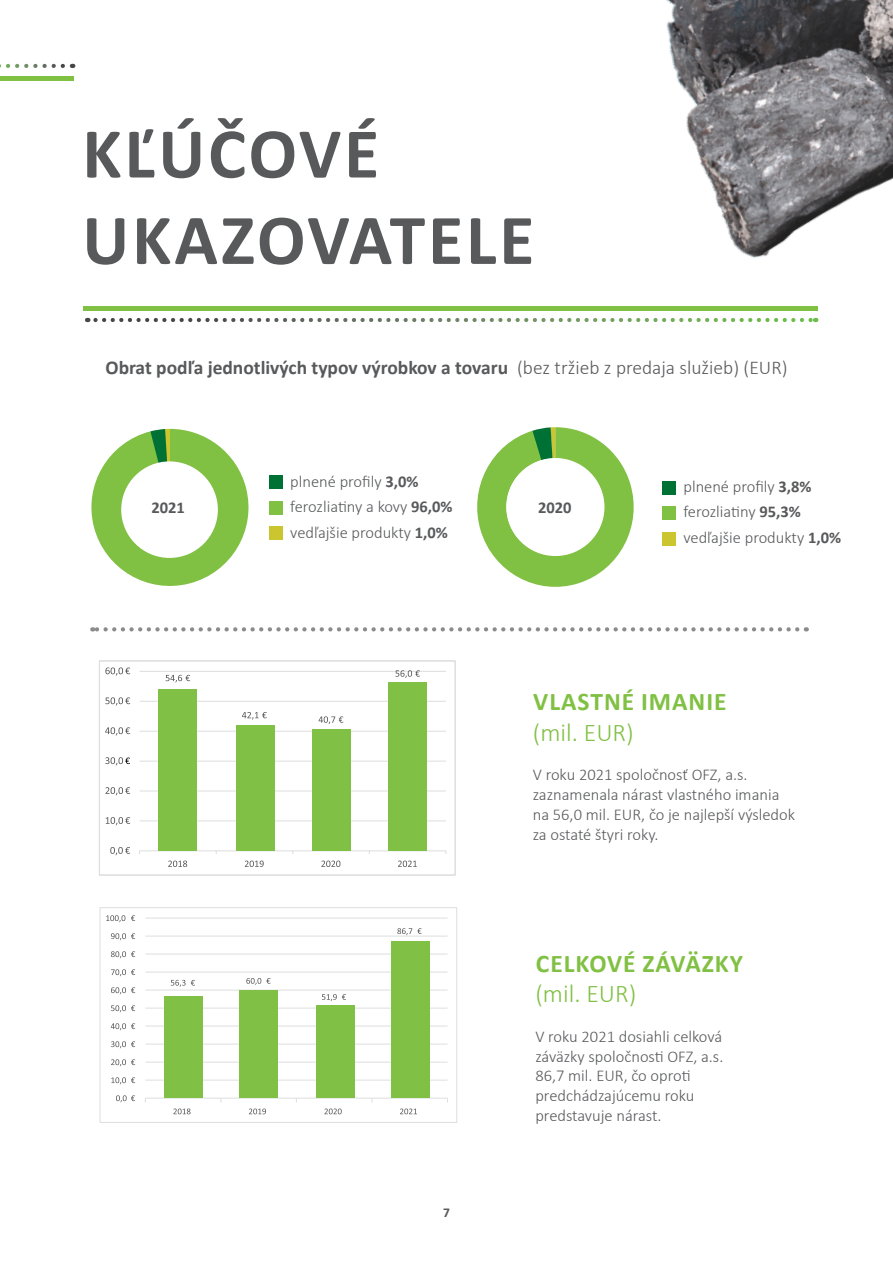
<style>
.page{position:relative;width:893px;height:1263px;background:#fff}
.page>*{position:absolute;margin:0;border:0;box-sizing:border-box;transform-origin:0 0}
.t1{font:700 72px/86.4px "Calibri";letter-spacing:.04em;color:#58595b}
.t2{font:700 25.5px "Calibri";letter-spacing:.04em;color:#80c043}
.t3{font:300 25.5px "Calibri";color:#80c043}
.t4{font:700 19.5px "Calibri";color:#58595b}
.t5{font:300 16.5px/19.8px "Calibri";color:#58595b}
.t6{font:700 16.5px "Calibri";color:#58595b}
.t7{font:700 13.5px "Calibri";color:#58595b}
.s1{font-weight:300}
.s2{font-weight:700}
</style>
<div class="page">
<img style="left:509px;top:0;width:384px;height:323px">
<hr style="left:0;top:77px;width:74px;height:4px;background:#80c043">
<hr style="left:83px;top:306px;width:734px;height:4px;background:#80c043">
<svg style="left:95px;top:318px;width:721px;height:4px"></svg>
<svg style="left:0;top:64px;width:63px;height:4px"></svg>
<svg style="left:477px;top:427px;width:157px;height:160px"></svg>
<div style="left:269px;top:476px;width:14px;height:13px;background:#007135"></div>
<div style="left:269px;top:501px;width:14px;height:14px;background:#80c043"></div>
<div style="left:269px;top:527px;width:14px;height:13px;background:#cbc630"></div>
<div style="left:662px;top:481px;width:14px;height:13px;background:#007135"></div>
<div style="left:662px;top:507px;width:14px;height:13px;background:#80c043"></div>
<div style="left:662px;top:532px;width:14px;height:13px;background:#cbc630"></div>
<div style="left:506px;top:458px;width:97px;height:97px;background:#fff;border-radius:50%"></div>
<svg style="left:92px;top:627px;width:705px;height:4px"></svg>
<svg style="left:91px;top:429px;width:158px;height:157px"></svg>
<div style="left:121px;top:461px;width:97px;height:97px;background:#fff;border-radius:50%"></div>
<hr style="left:140px;top:671px;width:306px;height:1px;background:#dddedf">
<hr style="left:140px;top:701px;width:306px;height:1px;background:#dddedf">
<hr style="left:140px;top:731px;width:306px;height:1px;background:#dddedf">
<hr style="left:140px;top:761px;width:306px;height:1px;background:#dddedf">
<hr style="left:140px;top:791px;width:306px;height:1px;background:#dddedf">
<hr style="left:140px;top:821px;width:306px;height:1px;background:#dddedf">
<hr style="left:140px;top:850px;width:306px;height:1px;background:#dddedf">
<svg style="left:166px;top:675px;width:24px;height:7px"></svg>
<svg style="left:242px;top:712px;width:25px;height:8px"></svg>
<svg style="left:319px;top:716px;width:24px;height:8px"></svg>
<svg style="left:395px;top:670px;width:25px;height:8px"></svg>
<svg style="left:110px;top:847px;width:20px;height:8px"></svg>
<svg style="left:106px;top:817px;width:24px;height:8px"></svg>
<svg style="left:105px;top:787px;width:25px;height:8px"></svg>
<svg style="left:105px;top:757px;width:25px;height:8px"></svg>
<svg style="left:105px;top:727px;width:25px;height:8px"></svg>
<svg style="left:105px;top:697px;width:25px;height:9px"></svg>
<svg style="left:105px;top:667px;width:25px;height:9px"></svg>
<svg style="left:168px;top:860px;width:19px;height:7px"></svg>
<svg style="left:245px;top:860px;width:19px;height:7px"></svg>
<svg style="left:321px;top:860px;width:19px;height:7px"></svg>
<svg style="left:398px;top:860px;width:19px;height:7px"></svg>
<div style="left:99px;top:660px;width:357px;height:215px;border:1px solid #dddedf"></div>
<div style="left:158px;top:689px;width:39px;height:162px;background:#80c044"></div>
<div style="left:236px;top:725px;width:39px;height:126px;background:#80c044"></div>
<div style="left:312px;top:730px;width:39px;height:121px;background:#80c044"></div>
<div style="left:388px;top:682px;width:39px;height:169px;background:#80c044"></div>
<hr style="left:145px;top:918px;width:302px;height:1px;background:#dddedf">
<hr style="left:145px;top:936px;width:302px;height:1px;background:#dddedf">
<hr style="left:145px;top:954px;width:302px;height:1px;background:#dddedf">
<hr style="left:145px;top:972px;width:302px;height:1px;background:#dddedf">
<hr style="left:145px;top:990px;width:302px;height:1px;background:#dddedf">
<hr style="left:145px;top:1008px;width:302px;height:1px;background:#dddedf">
<hr style="left:145px;top:1026px;width:302px;height:1px;background:#dddedf">
<hr style="left:145px;top:1044px;width:302px;height:1px;background:#dddedf">
<hr style="left:145px;top:1062px;width:302px;height:1px;background:#dddedf">
<hr style="left:145px;top:1080px;width:302px;height:1px;background:#dddedf">
<hr style="left:145px;top:1098px;width:302px;height:1px;background:#dddedf">
<svg style="left:171px;top:980px;width:24px;height:7px"></svg>
<svg style="left:246px;top:978px;width:24px;height:7px"></svg>
<svg style="left:322px;top:994px;width:24px;height:7px"></svg>
<svg style="left:397px;top:928px;width:25px;height:7px"></svg>
<svg style="left:116px;top:1095px;width:19px;height:7px"></svg>
<svg style="left:111px;top:1077px;width:24px;height:7px"></svg>
<svg style="left:111px;top:1059px;width:24px;height:7px"></svg>
<svg style="left:111px;top:1041px;width:24px;height:7px"></svg>
<svg style="left:111px;top:1023px;width:24px;height:7px"></svg>
<svg style="left:111px;top:1005px;width:24px;height:7px"></svg>
<svg style="left:111px;top:987px;width:24px;height:7px"></svg>
<svg style="left:111px;top:969px;width:24px;height:7px"></svg>
<svg style="left:111px;top:951px;width:24px;height:7px"></svg>
<svg style="left:111px;top:933px;width:24px;height:7px"></svg>
<svg style="left:106px;top:915px;width:19px;height:7px"></svg>
<svg style="left:131px;top:915px;width:4px;height:6px"></svg>
<svg style="left:173px;top:1108px;width:18px;height:6px"></svg>
<svg style="left:249px;top:1108px;width:17px;height:6px"></svg>
<svg style="left:324px;top:1108px;width:18px;height:6px"></svg>
<svg style="left:400px;top:1108px;width:17px;height:6px"></svg>
<div style="left:99px;top:907px;width:358px;height:216px;border:1px solid #dddedf"></div>
<div style="left:164px;top:996px;width:38px;height:102px;background:#80c044"></div>
<div style="left:239px;top:990px;width:38px;height:108px;background:#80c044"></div>
<div style="left:316px;top:1005px;width:39px;height:93px;background:#80c044"></div>
<div style="left:391px;top:942px;width:39px;height:156px;background:#80c044"></div>
<h1 class="t1" style="left:82px;top:109px;width:454px">KĽÚČOVÉ<br>UKAZOVATELE</h1>
<p class="t4" style="left:105px;top:354px;width:683px">Obrat podľa jednotlivých typov výrobkov a tovaru <span class="s1">(bez tržieb z predaja služieb) (EUR)</span></p>
<p class="t6" style="left:151px;top:496px;width:35px">2021</p>
<p class="t5" style="left:290px;top:468px;width:164px;line-height:25.5px">plnené profily <span class="s2">3,0% </span>ferozliatiny a kovy <span class="s2">96,0% </span>vedľajšie produkty <span class="s2">1,0%</span></p>
<p class="t5" style="left:683px;top:473px;width:159px;line-height:25.5px">plnené profily <span class="s2">3,8% </span>ferozliatiny <span class="s2">95,3% </span>vedľajšie produkty <span class="s2">1,0%</span></p>
<p class="t6" style="left:538px;top:496px;width:35px">2020</p>
<h2 class="t2" style="left:533px;top:684px;width:195px">VLASTNÉ IMANIE</h2>
<h2 class="t3" style="left:533px;top:716px;width:102px">(mil. EUR)</h2>
<p class="t5" style="left:533px;top:765px;width:264px">V roku 2021 spoločnosť OFZ, a.s. zaznamenala nárast vlastného imania na 56,0 mil. EUR, čo je najlepší výsledok za ostaté štyri roky.</p>
<p class="t7" style="left:443px;top:1203px;width:8px">7</p>
<h2 class="t2" style="left:536px;top:945px;width:209px">CELKOVÉ ZÁVÄZKY</h2>
<h2 class="t3" style="left:535px;top:978px;width:102px">(mil. EUR)</h2>
<p class="t5" style="left:535px;top:1026px;width:190px">V roku 2021 dosiahli celková záväzky spoločnosti OFZ, a.s.<br>86,7 mil. EUR, čo oproti predchádzajúcemu roku predstavuje nárast.</p>
</div>
